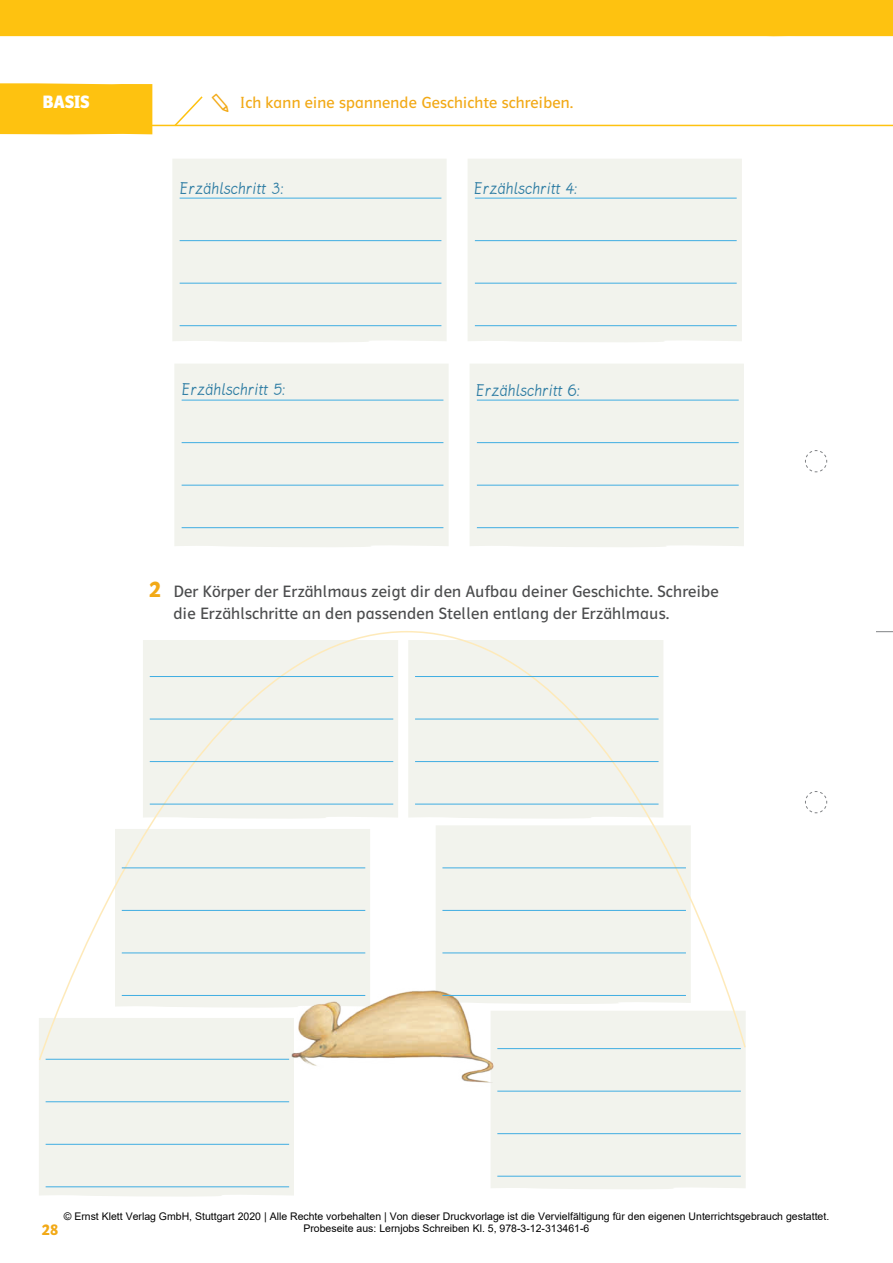
<style>
.page{position:relative;width:893px;height:1263px;background:#fff}
.page>*{position:absolute;margin:0;border:0;box-sizing:border-box;transform-origin:0 0}
.t1{font:24px "Polo Basis TB Hfett";color:#f2a916}
.t2{font:18px "Lemme Script BY05";letter-spacing:.02em;color:#2d7ca3}
.t3{font:700 18px "Polo Basis TB";color:#fff}
.t4{font:16.5px/21.3px "Polo Basis TB Buch";letter-spacing:.01em;color:#4b4c4d}
.t5{font:16.5px "Polo Basis TB Hfett";color:#f2a916}
.t6{font:16.2px "Polo Basis TB Buch";letter-spacing:.01em;color:#f2a916}
.t7{font:10.5px/12.6px "Arial";color:#000;text-align:center}
</style>
<div class="page">
<div style="left:0;top:83px;width:152px;height:51px;background:#fec210"></div>
<svg style="left:173px;top:96px;width:31px;height:31px"></svg>
<hr style="left:0;top:125px;width:893px;height:1px;background:#fec210">
<div style="left:172px;top:159px;width:275px;height:183px;background:#f2f3ed"></div>
<hr style="left:180px;top:198px;width:261px;height:1px;background:#40ade2">
<hr style="left:180px;top:240px;width:261px;height:1px;background:#40ade2">
<hr style="left:180px;top:283px;width:261px;height:1px;background:#40ade2">
<hr style="left:180px;top:325px;width:261px;height:1px;background:#40ade2">
<div style="left:468px;top:159px;width:274px;height:183px;background:#f2f3ed"></div>
<hr style="left:475px;top:198px;width:262px;height:1px;background:#40ade2">
<hr style="left:475px;top:240px;width:262px;height:1px;background:#40ade2">
<hr style="left:475px;top:283px;width:262px;height:1px;background:#40ade2">
<hr style="left:475px;top:325px;width:262px;height:1px;background:#40ade2">
<div style="left:470px;top:364px;width:274px;height:183px;background:#f2f3ed"></div>
<hr style="left:477px;top:400px;width:262px;height:1px;background:#40ade2">
<hr style="left:477px;top:442px;width:262px;height:1px;background:#40ade2">
<hr style="left:477px;top:485px;width:262px;height:1px;background:#40ade2">
<hr style="left:477px;top:527px;width:262px;height:1px;background:#40ade2">
<div style="left:174px;top:364px;width:275px;height:183px;background:#f2f3ed"></div>
<hr style="left:182px;top:400px;width:261px;height:1px;background:#40ade2">
<hr style="left:182px;top:442px;width:261px;height:1px;background:#40ade2">
<hr style="left:182px;top:485px;width:261px;height:1px;background:#40ade2">
<hr style="left:182px;top:527px;width:261px;height:1px;background:#40ade2">
<svg style="left:876px;top:631px;width:17px;height:1px"></svg>
<svg style="left:805px;top:450px;width:22px;height:23px"></svg>
<svg style="left:805px;top:791px;width:22px;height:22px"></svg>
<div style="left:491px;top:1061px;width:255px;height:128px;background:#f2f3ed"></div>
<hr style="left:497px;top:1091px;width:244px;height:1px;background:#40ade2">
<hr style="left:497px;top:1133px;width:244px;height:1px;background:#40ade2">
<hr style="left:497px;top:1176px;width:244px;height:1px;background:#40ade2">
<div style="left:39px;top:1061px;width:255px;height:136px;background:#f2f3ed"></div>
<hr style="left:46px;top:1101px;width:243px;height:1px;background:#40ade2">
<hr style="left:46px;top:1144px;width:243px;height:1px;background:#40ade2">
<hr style="left:46px;top:1186px;width:243px;height:1px;background:#40ade2">
<svg style="left:39px;top:631px;width:707px;height:430px"></svg>
<img style="left:286px;top:977px;width:225px;height:117px">
<hr style="left:415px;top:676px;width:244px;height:1px;background:#40ade2">
<hr style="left:415px;top:719px;width:244px;height:1px;background:#40ade2">
<hr style="left:415px;top:761px;width:244px;height:1px;background:#40ade2">
<hr style="left:415px;top:804px;width:244px;height:1px;background:#40ade2">
<hr style="left:150px;top:676px;width:243px;height:1px;background:#40ade2">
<hr style="left:150px;top:719px;width:243px;height:1px;background:#40ade2">
<hr style="left:150px;top:761px;width:243px;height:1px;background:#40ade2">
<hr style="left:150px;top:804px;width:243px;height:1px;background:#40ade2">
<hr style="left:442px;top:867px;width:244px;height:1px;background:#40ade2">
<hr style="left:442px;top:910px;width:244px;height:1px;background:#40ade2">
<hr style="left:442px;top:952px;width:244px;height:1px;background:#40ade2">
<hr style="left:442px;top:995px;width:244px;height:1px;background:#40ade2">
<hr style="left:122px;top:867px;width:243px;height:1px;background:#40ade2">
<hr style="left:122px;top:910px;width:243px;height:1px;background:#40ade2">
<hr style="left:122px;top:952px;width:243px;height:1px;background:#40ade2">
<hr style="left:122px;top:995px;width:243px;height:1px;background:#40ade2">
<div style="left:0;top:0;width:893px;height:37px;background:#fec210"></div>
<h2 class="t3" style="left:43px;top:92px;width:49px">BASIS</h2>
<h3 class="t6" style="left:240px;top:94px;width:334px">Ich kann eine spannende Geschichte schreiben.</h3>
<h2 class="t2" style="left:181px;top:180px;width:105px">Erzählschritt 3:</h2>
<h2 class="t2" style="left:475px;top:180px;width:104px">Erzählschritt 4:</h2>
<h2 class="t2" style="left:183px;top:381px;width:105px">Erzählschritt 5:</h2>
<h2 class="t2" style="left:477px;top:382px;width:105px">Erzählschritt 6:</h2>
<h1 class="t1" style="left:149px;top:576px;width:13px">2</h1>
<h3 class="t4" style="left:174px;top:581px;width:547px">Der Körper der Erzählmaus zeigt dir den Aufbau deiner Geschichte. Schreibe die Erzählschritte an den passenden Stellen entlang der Erzählmaus.</h3>
<p class="t7" style="left:64px;top:1209px;width:767px">© Ernst Klett Verlag GmbH, Stuttgart 2020 | Alle Rechte vorbehalten | Von dieser Druckvorlage ist die Vervielfältigung für den eigenen Unterrichtsgebrauch gestattet.<br>Probeseite aus: Lernjobs Schreiben Kl. 5, 978-3-12-313461-6</p>
<h3 class="t5" style="left:42px;top:1220px;width:18px">28</h3>
</div>
